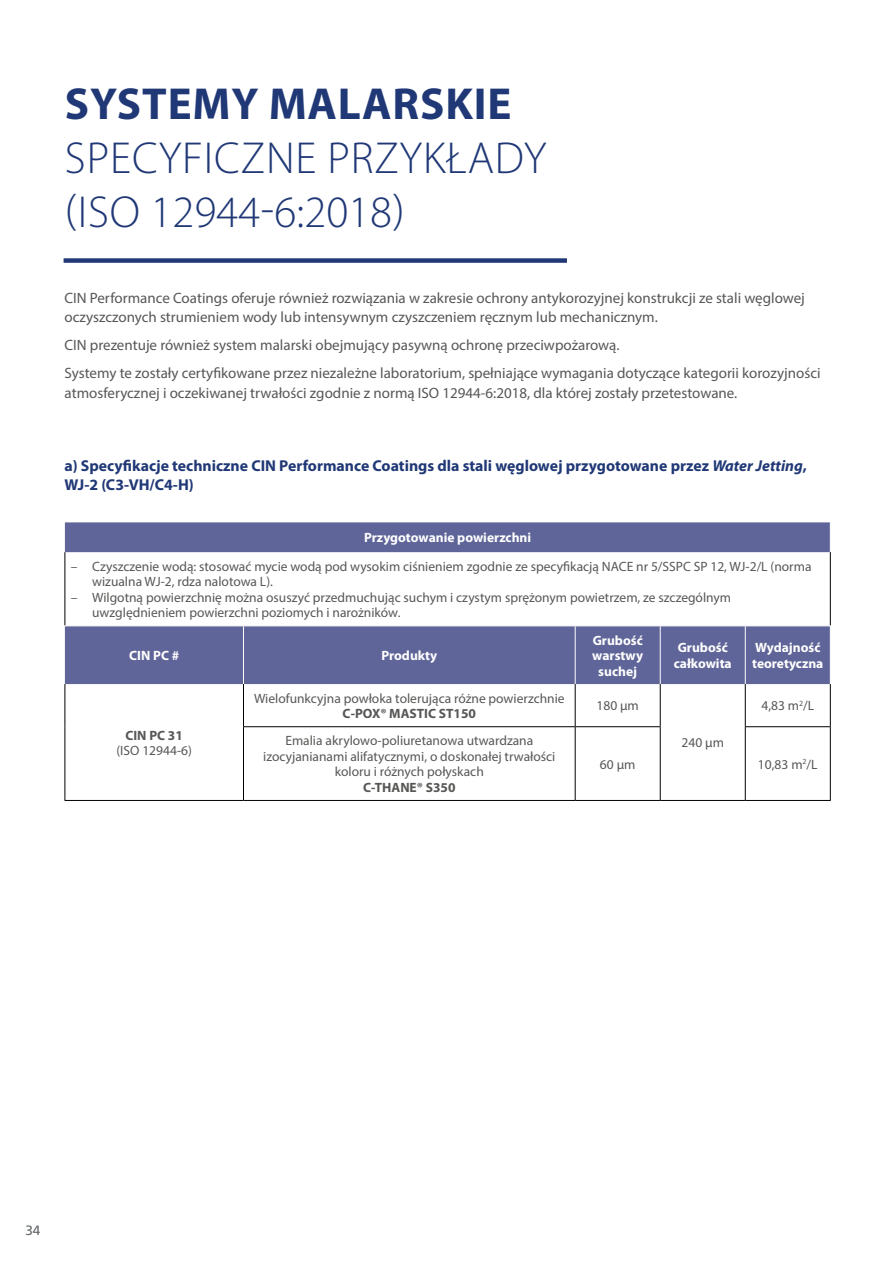
<style>
.page{position:relative;width:893px;height:1263px;background:#fff}
.page>*{position:absolute;margin:0;border:0;box-sizing:border-box;transform-origin:0 0}
.t1{font:300 45px/54px "Myriad Pro";letter-spacing:.02em;color:#203876}
.t2{font:700 45px "Myriad Pro";letter-spacing:.02em;color:#203876}
.t3{font:700 15.75px/18.9px "Myriad Pro";color:#203876}
.t4{font:15px/19.5px "Myriad Pro";color:#575756}
.t5{font:13.5px/15.5px "Myriad Pro";color:#575756}
.t6{font:700 13.5px/15.6px "Myriad Pro";color:#fff}
.t7{font:700 13.5px "Myriad Pro";color:#575756}
.t8{font:13.5px "Frutiger";color:#636669}
.s1{font-style:italic}
</style>
<div class="page">
<svg style="left:65px;top:522px;width:765px;height:162px;fill:#5f6598"></svg>
<hr style="left:65px;top:552px;width:1px;height:73px;background:#000">
<hr style="left:830px;top:552px;width:1px;height:73px;background:#000">
<hr style="left:65px;top:625px;width:178px;height:1px;background:#fff">
<hr style="left:243px;top:625px;width:332px;height:1px;background:#fff">
<hr style="left:575px;top:625px;width:85px;height:1px;background:#fff">
<hr style="left:660px;top:625px;width:85px;height:1px;background:#fff">
<hr style="left:745px;top:625px;width:86px;height:1px;background:#fff">
<hr style="left:243px;top:626px;width:1px;height:58px;background:#fff">
<hr style="left:575px;top:626px;width:1px;height:58px;background:#fff">
<hr style="left:660px;top:626px;width:1px;height:58px;background:#fff">
<hr style="left:745px;top:626px;width:1px;height:58px;background:#fff">
<hr style="left:65px;top:684px;width:1px;height:43px;background:#000">
<hr style="left:243px;top:684px;width:1px;height:42px;background:#000">
<hr style="left:575px;top:684px;width:1px;height:42px;background:#000">
<hr style="left:660px;top:684px;width:1px;height:42px;background:#000">
<hr style="left:745px;top:684px;width:1px;height:42px;background:#000">
<hr style="left:830px;top:684px;width:1px;height:42px;background:#000">
<hr style="left:65px;top:727px;width:1px;height:73px;background:#000">
<hr style="left:243px;top:726px;width:332px;height:1px;background:#000">
<hr style="left:243px;top:727px;width:1px;height:73px;background:#000">
<hr style="left:575px;top:726px;width:86px;height:1px;background:#000">
<hr style="left:575px;top:727px;width:1px;height:73px;background:#000">
<hr style="left:660px;top:727px;width:1px;height:73px;background:#000">
<hr style="left:745px;top:726px;width:86px;height:1px;background:#000">
<hr style="left:745px;top:727px;width:1px;height:73px;background:#000">
<hr style="left:830px;top:727px;width:1px;height:73px;background:#000">
<hr style="left:65px;top:800px;width:178px;height:1px;background:#000">
<hr style="left:243px;top:800px;width:332px;height:1px;background:#000">
<hr style="left:575px;top:800px;width:85px;height:1px;background:#000">
<hr style="left:660px;top:800px;width:85px;height:1px;background:#000">
<hr style="left:745px;top:800px;width:86px;height:1px;background:#000">
<div style="left:64px;top:258px;width:503px;height:5px;background:#203876"></div>
<h1 class="t2" style="left:65px;top:74px;width:448px">SYSTEMY MALARSKIE</h1>
<h1 class="t1" style="left:65px;top:132px;width:483px">SPECYFICZNE PRZYKŁADY (ISO 12944-6:2018)</h1>
<p class="t4" style="left:65px;top:287px;width:742px">CIN Performance Coatings oferuje również rozwiązania w zakresie ochrony antykorozyjnej konstrukcji ze stali węglowej oczyszczonych strumieniem wody lub intensywnym czyszczeniem ręcznym lub mechanicznym.</p>
<p class="t4" style="left:65px;top:331px;width:757px;line-height:28px">CIN prezentuje również system malarski obejmujący pasywną ochronę przeciwpożarową.<br>Systemy te zostały certyfikowane przez niezależne laboratorium, spełniające wymagania dotyczące kategorii korozyjności</p>
<p class="t4" style="left:65px;top:383px;width:674px">atmosferycznej i oczekiwanej trwałości zgodnie z normą ISO 12944-6:2018, dla której zostały przetestowane.</p>
<p class="t3" style="left:65px;top:456px;width:744px">a) Specyfikacje techniczne CIN Performance Coatings dla stali węglowej przygotowane przez <span class="s1">Water Jetting</span>,<br>WJ-2 (C3-VH/C4-H)</p>
<p class="t6" style="left:364px;top:529px;width:169px">Przygotowanie powierzchni</p>
<p class="t5" style="left:92px;top:558px;width:721px;text-indent:-21px">– Czyszczenie wodą: stosować mycie wodą pod wysokim ciśnieniem zgodnie ze specyfikacją NACE nr 5/SSPC SP 12, WJ-2/L (norma wizualna WJ-2, rdza nalotowa L).</p>
<p class="t5" style="left:92px;top:589px;width:640px;text-indent:-21px">– Wilgotną powierzchnię można osuszyć przedmuchując suchym i czystym sprężonym powietrzem, ze szczególnym uwzględnieniem powierzchni poziomych i narożników.</p>
<p class="t6" style="left:129px;top:647px;width:51px">CIN PC #</p>
<p class="t6" style="left:381px;top:647px;width:57px">Produkty</p>
<p class="t6" style="left:592px;top:632px;width:52px;text-align:center">Grubość warstwy suchej</p>
<p class="t6" style="left:674px;top:639px;width:59px">Grubość całkowita</p>
<p class="t6" style="left:752px;top:639px;width:73px">Wydajność teoretyczna</p>
<p class="t7" style="left:125px;top:726px;width:59px">CIN PC 31</p>
<p class="t5" style="left:116px;top:743px;width:77px">(ISO 12944-6)</p>
<p class="t5" style="left:254px;top:690px;width:312px">Wielofunkcyjna powłoka tolerująca różne powierzchnie</p>
<p class="t7" style="left:343px;top:705px;width:135px">C-POX® MASTIC ST150</p>
<p class="t5" style="left:263px;top:733px;width:294px;text-align:center">Emalia akrylowo-poliuretanowa utwardzana izocyjanianami alifatycznymi, o doskonałej trwałości koloru i różnych połyskach</p>
<p class="t7" style="left:363px;top:778px;width:94px">C-THANE® S350</p>
<p class="t5" style="left:596px;top:698px;width:44px">180 µm</p>
<p class="t5" style="left:682px;top:735px;width:44px">240 µm</p>
<p class="t5" style="left:761px;top:698px;width:54px">4,83 m<sup>2</sup>/L</p>
<p class="t5" style="left:600px;top:756px;width:37px">60 µm</p>
<p class="t5" style="left:758px;top:756px;width:61px">10,83 m<sup>2</sup>/L</p>
<p class="t8" style="left:25px;top:1222px;width:17px">34</p>
</div>
